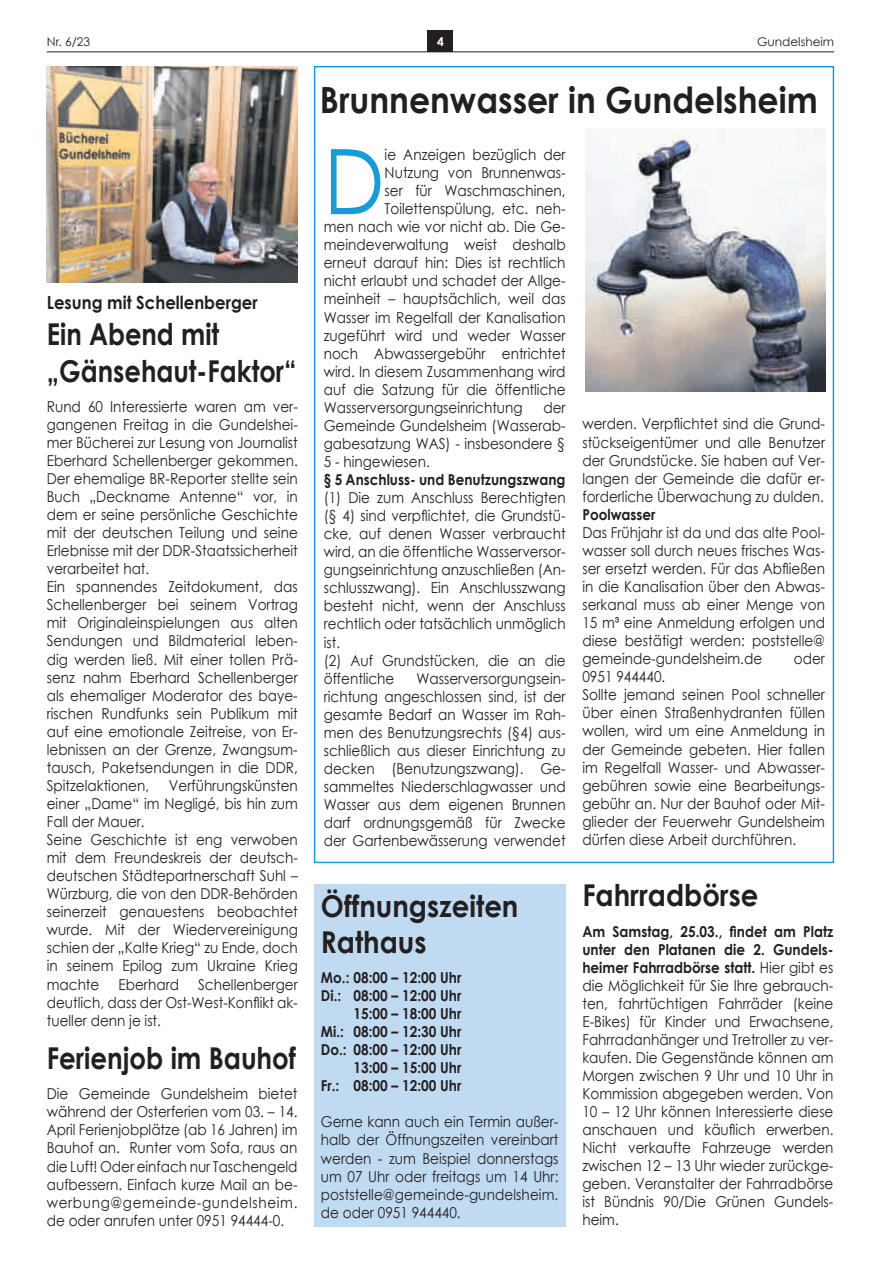
<style>
.page{position:relative;width:881px;height:1263px;background:#fff}
.page>*{position:absolute;margin:0;border:0;box-sizing:border-box;transform-origin:0 0}
.t1{font:90.45px "Century Gothic";color:#189cd8;scale:.9 1}
.t2{font:700 36.15px "Century Gothic";color:#231f20;scale:.91 1}
.t3{font:700 30.15px/36.2px "Century Gothic";color:#231f20;scale:.91 1}
.t4{font:700 30.15px/36.2px "Century Gothic";color:#231f20;scale:.85 1}
.t5{font:700 30.15px "Century Gothic";color:#231f20;scale:.86 1}
.t6{font:700 18px "Century Gothic";color:#231f20;scale:.91 1}
.t7{font:15px/18px "Century Gothic";color:#231f20;text-align:justify;scale:.9 1}
.t8{font:700 15px/18px "Century Gothic";color:#231f20;text-align:right;scale:.9 1}
.t9{font:12px "Century Gothic";color:#231f20}
.t10{font:700 12px "Century Gothic";color:#fff}
.s1{font-weight:700}
</style>
<div class="page">
<div style="left:427px;top:30px;width:26px;height:22px;background:#231f20"></div>
<hr style="left:47px;top:52px;width:786px;height:1px;background:#231f20">
<img style="left:585px;top:128px;width:240px;height:264px">
<div style="left:314px;top:885px;width:251px;height:342px;background:#c0daf1"></div>
<img style="left:47px;top:67px;width:251px;height:215px">
<p class="t9" style="left:47px;top:34px;width:45px">Nr. 6/23</p>
<p class="t10" style="left:437px;top:34px;width:8px">4</p>
<p class="t9" style="left:756px;top:34px;width:78px">Gundelsheim</p>
<p class="t6" style="left:47px;top:289px;width:233px">lesung mit schellenberger</p>
<h3 class="t4" style="left:47px;top:315px;width:295px">Ein abend mit „Gänsehaut-Faktor“</h3>
<p class="t7" style="left:47px;top:397px;width:280px;text-align:left">rund 60 interessierte waren am ver&shy;gangenen Freitag in die Gundelshei&shy;mer Bücherei zur lesung von journalist eberhard schellenberger gekommen. der ehemalige Br-reporter stellte sein Buch „deckname antenne“ vor, in dem er seine persönliche Geschichte mit der deutschen teilung und seine erlebnisse mit der ddr-staatssicherheit verarbeitet hat.<br>ein spannendes zeitdokument, das schellenberger bei seinem Vortrag mit originaleinspielungen aus alten sendungen und Bildmaterial leben&shy;dig werden ließ. mit einer tollen Prä&shy;senz nahm eberhard schellenberger als ehemaliger moderator des baye&shy;rischen rundfunks sein Publikum mit auf eine emotionale zeitreise, von er&shy;lebnissen an der Grenze, zwangsum&shy;tausch, Paketsendungen in die ddr, spitzelaktionen,</p>
<p class="t7" style="left:47px;top:776px;width:280px;text-align:left;text-indent:122px">Verführungskünsten einer „dame“ im negligé, bis hin zum<br>Fall der mauer.<br>seine Geschichte ist eng verwoben mit dem Freundeskreis der deutsch&shy;deutschen städtepartnerschaft suhl –<br>Würzburg, die von den ddr-Behörden seinerzeit genauestens beobachtet wurde. mit der Wiedervereinigung schien der „kalte krieg“ zu ende, doch in seinem epilog zum ukraine krieg machte</p>
<p class="t7" style="left:47px;top:975px;width:280px;text-indent:151px">schellenberger deutlich, dass der Ost-West-Konflikt ak&shy;tueller denn je ist.</p>
<p class="t7" style="left:118px;top:975px;width:69px">eberhard</p>
<h3 class="t5" style="left:47px;top:1035px;width:291px">Ferienjob im bauhof</h3>
<p class="t7" style="left:47px;top:1085px;width:280px">die Gemeinde Gundelsheim bietet während der osterferien vom 03. – 14. april Ferienjobplätze (ab 16 jahren) im Bauhof an. runter vom sofa, raus an die luft! oder einfach nur taschengeld aufbessern. einfach kurze mail an be&shy;werbung@gemeinde-gundelsheim. de oder anrufen unter 0951 94444-0.</p>
<h2 class="t2" style="left:320px;top:72px;width:548px">brunnenwasser in Gundelsheim</h2>
<h1 class="t1" style="left:323px;top:118px;width:69px">d</h1>
<p class="t7" style="left:384px;top:145px;width:203px">ie anzeigen bezüglich der</p>
<p class="t7" style="left:384px;top:163px;width:202px">nutzung von Brunnenwas-</p>
<p class="t7" style="left:384px;top:181px;width:202px">ser für Waschmaschinen,</p>
<p class="t7" style="left:384px;top:199px;width:202px">toilettenspülung, etc. neh-</p>
<p class="t7" style="left:323px;top:218px;width:270px">men nach wie vor nicht ab. die Ge-</p>
<p class="t7" style="left:323px;top:236px;width:270px">meindeverwaltung weist deshalb</p>
<p class="t7" style="left:323px;top:254px;width:270px">erneut darauf hin: dies ist rechtlich</p>
<p class="t7" style="left:323px;top:272px;width:270px">nicht erlaubt und schadet der allge-</p>
<p class="t7" style="left:323px;top:290px;width:270px">meinheit – hauptsächlich, weil das</p>
<p class="t7" style="left:323px;top:308px;width:270px">Wasser im regelfall der kanalisation</p>
<p class="t7" style="left:323px;top:326px;width:270px">zugeführt wird und weder Wasser</p>
<p class="t7" style="left:323px;top:344px;width:270px">noch abwassergebühr entrichtet</p>
<p class="t7" style="left:323px;top:362px;width:270px">wird. in diesem zusammenhang wird</p>
<p class="t7" style="left:323px;top:380px;width:270px">auf die satzung für die öffentliche</p>
<p class="t7" style="left:323px;top:398px;width:222px">Wasserversorgungseinrichtung</p>
<p class="t7" style="left:323px;top:398px;width:270px;text-indent:219px">der Gemeinde Gundelsheim (Wasserab&shy;gabesatzung Was) - insbesondere § 5 - hingewiesen.</p>
<p class="t8" style="left:323px;top:470px;width:270px">§ 5 anschluss- und benutzungszwang</p>
<p class="t7" style="left:323px;top:488px;width:270px;text-align:left">(1) die zum anschluss Berechtigten (§ 4) sind verpflichtet, die Grundstü&shy;cke, auf denen Wasser verbraucht wird, an die öffentliche Wasserversor&shy;gungseinrichtung anzuschließen (an&shy;schlusszwang). ein anschlusszwang besteht nicht, wenn der anschluss rechtlich oder tatsächlich unmöglich ist.<br>(2) auf Grundstücken, die an die öffentliche</p>
<p class="t7" style="left:323px;top:669px;width:270px;text-indent:93px">Wasserversorgungsein&shy;richtung angeschlossen sind, ist der gesamte Bedarf an Wasser im rah&shy;men des Benutzungsrechts (§4) aus&shy;schließlich aus dieser einrichtung zu decken (Benutzungszwang). Ge&shy;sammeltes niederschlagwasser und Wasser aus dem eigenen Brunnen darf ordnungsgemäß für zwecke der Gartenbewässerung verwendet</p>
<h3 class="t3" style="left:321px;top:886px;width:218px">Öffnungszeiten rathaus</h3>
<p class="t8" style="left:321px;top:968px;width:158px">Mo.: 08:00 – 12:00 uhr di.: 08:00 – 12:00 uhr<br>15:00 – 18:00 uhr<br>Mi.: 08:00 – 12:30 uhr do.: 08:00 – 12:00 uhr<br>13:00 – 15:00 uhr<br>Fr.: 08:00 – 12:00 uhr</p>
<p class="t7" style="left:321px;top:1113px;width:265px">Gerne kann auch ein termin außer&shy;halb der Öffnungszeiten vereinbart werden - zum Beispiel donnerstags um 07 uhr oder freitags um 14 uhr: poststelle@gemeinde-gundelsheim. de oder 0951 944440.</p>
<p class="t7" style="left:582px;top:415px;width:271px">werden. Verpflichtet sind die Grund&shy;stückseigentümer und alle Benutzer der Grundstücke. sie haben auf Ver&shy;langen der Gemeinde die dafür er&shy;forderliche überwachung zu dulden.</p>
<p class="t8" style="left:582px;top:505px;width:83px">Poolwasser</p>
<p class="t7" style="left:582px;top:523px;width:271px">das Frühjahr ist da und das alte Pool&shy;wasser soll durch neues frisches Was&shy;ser ersetzt werden. Für das Abfließen in die kanalisation über den abwas&shy;serkanal muss ab einer menge von 15 m³ eine anmeldung erfolgen und diese bestätigt werden: poststelle@ gemeinde-gundelsheim.de</p>
<p class="t7" style="left:793px;top:649px;width:36px">oder</p>
<p class="t7" style="left:582px;top:668px;width:271px;text-align:left">0951 944440.<br>sollte jemand seinen Pool schneller über einen straßenhydranten füllen wollen, wird um eine anmeldung in der Gemeinde gebeten. hier fallen im regelfall Wasser- und abwasser&shy;gebühren sowie eine Bearbeitungs&shy;gebühr an. nur der Bauhof oder mit&shy;glieder der Feuerwehr Gundelsheim dürfen diese arbeit durchführen.</p>
<h3 class="t3" style="left:582px;top:876px;width:195px">Fahrradbörse</h3>
<p class="t7" style="left:582px;top:922px;width:280px"><span class="s1">Am Samstag, 25.03., findet am Platz unter den Platanen die 2. Gundels&shy;heimer Fahrradbörse statt.</span> hier gibt es die möglichkeit für sie ihre gebrauch&shy;ten, fahrtüchtigen Fahrräder (keine e-Bikes) für kinder und erwachsene, Fahrradanhänger und tretroller zu ver&shy;kaufen. die Gegenstände können am morgen zwischen 9 uhr und 10 uhr in kommission abgegeben werden. Von 10 – 12 uhr können interessierte diese anschauen und käuflich erwerben. nicht verkaufte Fahrzeuge werden zwischen 12 – 13 uhr wieder zurückge&shy;geben. Veranstalter der Fahrradbörse ist Bündnis 90/die Grünen Gundels&shy;heim.</p>
</div>
